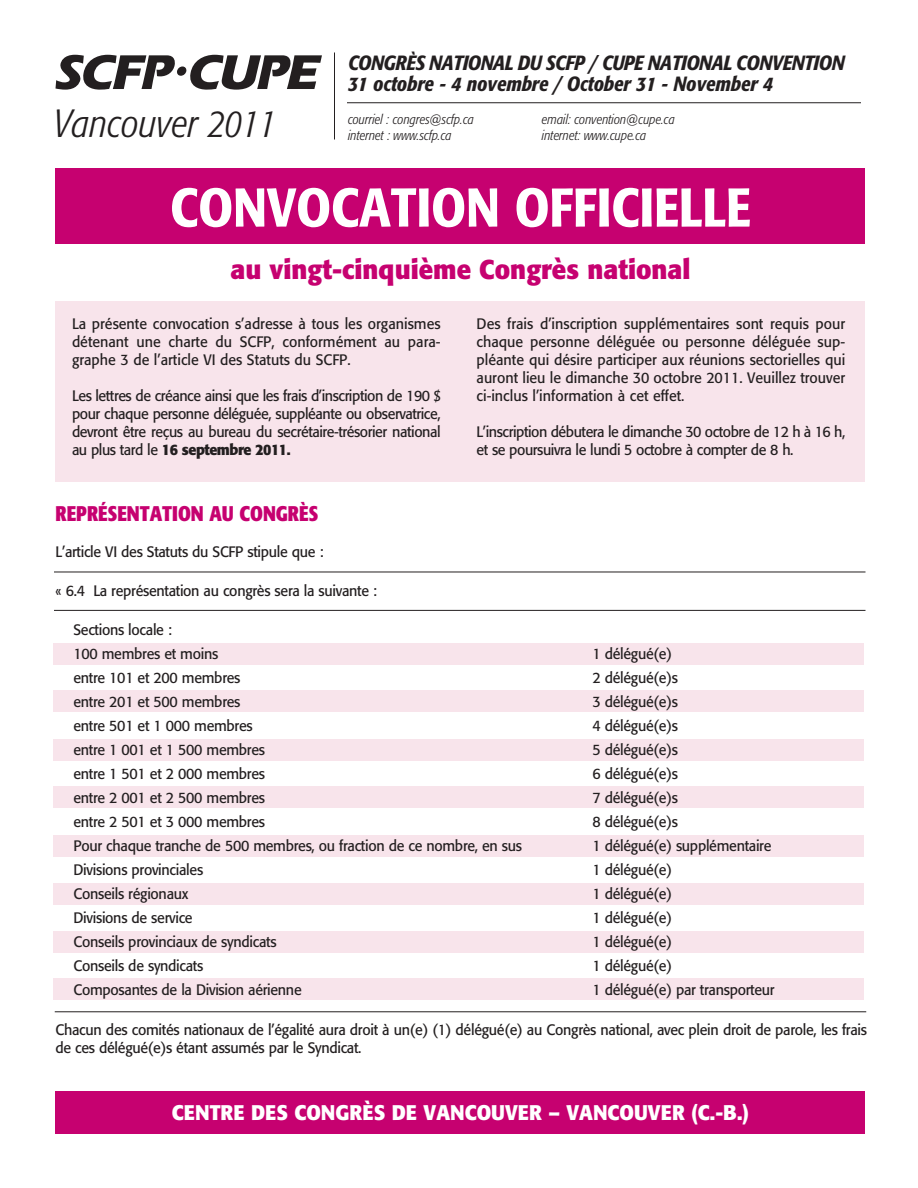
<style>
.page{position:relative;width:918px;height:1188px;background:#fff}
.page>*{position:absolute;margin:0;border:0;box-sizing:border-box;transform-origin:0 0}
.t1{font:500 condensed 54px "Formata";color:#fff}
.t2{font:italic 300 condensed 39px "Formata";color:#231f20}
.t3{font:700 27px "Formata";color:#c60170;scale:.95 1}
.t4{font:700 21px "Formata";color:#fff;scale:.95 1}
.t5{font:700 condensed 21px "Formata";color:#c60170;scale:.95 1}
.t6{font:italic 500 condensed 20.4px/21px "Formata";letter-spacing:-.015em;color:#231f20}
.t7{font:15px/18px "Formata";letter-spacing:-.02em;color:#231f20;text-align:justify;scale:.95 1}
.t8{font:italic 300 condensed 13.5px "Formata";color:#231f20}
.s1{font-weight:700}
</style>
<div class="page">
<div style="left:56px;top:301px;width:810px;height:181px;background:#f8e4eb"></div>
<div style="left:56px;top:169px;width:810px;height:75px;background:#c60170"></div>
<div style="left:56px;top:1092px;width:810px;height:42px;background:#c60170"></div>
<div style="left:54px;top:643px;width:810px;height:22px;background:#f8e4eb"></div>
<div style="left:54px;top:691px;width:810px;height:21px;background:#f8e4eb"></div>
<div style="left:54px;top:740px;width:810px;height:21px;background:#f8e4eb"></div>
<div style="left:54px;top:787px;width:810px;height:21px;background:#f8e4eb"></div>
<div style="left:54px;top:835px;width:810px;height:22px;background:#f8e4eb"></div>
<div style="left:54px;top:883px;width:810px;height:22px;background:#f8e4eb"></div>
<div style="left:54px;top:931px;width:810px;height:22px;background:#f8e4eb"></div>
<div style="left:54px;top:978px;width:810px;height:22px;background:#f8e4eb"></div>
<svg style="left:56px;top:55px;width:266px;height:35px"></svg>
<hr style="left:334px;top:102px;width:527px;height:1px;background:#231f20">
<div style="left:325px;top:51px;width:21px;height:84px;background:#fff"></div>
<hr style="left:334px;top:52px;width:1px;height:88px;background:#231f20">
<hr style="left:54px;top:610px;width:812px;height:1px;background:#231f20">
<hr style="left:55px;top:1012px;width:811px;height:1px;background:#231f20">
<hr style="left:54px;top:572px;width:812px;height:1px;background:#231f20">
<h2 class="t2" style="left:54px;top:101px;width:224px">Vancouver 2011</h2>
<h3 class="t6" style="left:348px;top:52px;width:498px">CONGRÈS NATIONAL DU SCFP / CUPE NATIONAL CONVENTION<br>31 octobre - 4 novembre / October 31 - November 4</h3>
<p class="t8" style="left:348px;top:111px;width:127px">courriel : congres@scfp.ca</p>
<p class="t8" style="left:542px;top:111px;width:134px">email: convention@cupe.ca</p>
<p class="t8" style="left:348px;top:127px;width:105px">internet : www.scfp.ca</p>
<p class="t8" style="left:542px;top:127px;width:106px">internet: www.cupe.ca</p>
<h1 class="t1" style="left:170px;top:175px;width:582px">CONVOCATION OFFICIELLE</h1>
<h3 class="t3" style="left:230px;top:253px;width:486px">au vingt-cinquième Congrès national</h3>
<p class="t7" style="left:72px;top:315px;width:390px">La présente convocation s’adresse à tous les organismes détenant une charte du SCFP, conformément au para&shy;graphe 3 de l’article VI des Statuts du SCFP.</p>
<p class="t7" style="left:72px;top:387px;width:390px">Les lettres de créance ainsi que les frais d’inscription de 190 $ pour chaque personne déléguée, suppléante ou observatrice, devront être reçus au bureau du secrétaire-trésorier national au plus tard le <span class="s1">16 septembre 2011.</span></p>
<h3 class="t5" style="left:56px;top:501px;width:278px">REPRÉSENTATION AU CONGRÈS</h3>
<p class="t7" style="left:56px;top:543px;width:284px">L’article VI des Statuts du SCFP stipule que :</p>
<p class="t7" style="left:56px;top:582px;width:340px">« 6.4 La représentation au congrès sera la suivante :</p>
<p class="t7" style="left:73px;top:618px;width:154px;line-height:24px">Sections locale :<br>100 membres et moins</p>
<p class="t7" style="left:477px;top:315px;width:390px">Des frais d’inscription supplémentaires sont requis pour chaque personne déléguée ou personne déléguée sup&shy;pléante qui désire participer aux réunions sectorielles qui auront lieu le dimanche 30 octobre 2011. Veuillez trouver ci-inclus l’information à cet effet.</p>
<p class="t7" style="left:477px;top:423px;width:390px">L’inscription débutera le dimanche 30 octobre de 12 h à 16 h, et se poursuivra le lundi 5 octobre à compter de 8 h.</p>
<p class="t7" style="left:592px;top:645px;width:85px">1 délégué(e)</p>
<p class="t7" style="left:73px;top:669px;width:177px">entre 101 et 200 membres</p>
<p class="t7" style="left:592px;top:669px;width:91px">2 délégué(e)s</p>
<p class="t7" style="left:73px;top:693px;width:177px">entre 201 et 500 membres</p>
<p class="t7" style="left:592px;top:693px;width:91px">3 délégué(e)s</p>
<p class="t7" style="left:73px;top:717px;width:190px">entre 501 et 1 000 membres</p>
<p class="t7" style="left:592px;top:717px;width:91px">4 délégué(e)s</p>
<p class="t7" style="left:73px;top:741px;width:203px">entre 1 001 et 1 500 membres</p>
<p class="t7" style="left:592px;top:741px;width:91px">5 délégué(e)s</p>
<p class="t7" style="left:73px;top:765px;width:203px">entre 1 501 et 2 000 membres</p>
<p class="t7" style="left:592px;top:765px;width:91px">6 délégué(e)s</p>
<p class="t7" style="left:73px;top:789px;width:203px">entre 2 001 et 2 500 membres</p>
<p class="t7" style="left:592px;top:789px;width:91px">7 délégué(e)s</p>
<p class="t7" style="left:73px;top:813px;width:203px">entre 2 501 et 3 000 membres</p>
<p class="t7" style="left:592px;top:813px;width:91px">8 délégué(e)s</p>
<p class="t7" style="left:73px;top:837px;width:474px">Pour chaque tranche de 500 membres, ou fraction de ce nombre, en sus</p>
<p class="t7" style="left:592px;top:837px;width:190px">1 délégué(e) supplémentaire</p>
<p class="t7" style="left:73px;top:861px;width:138px">Divisions provinciales</p>
<p class="t7" style="left:592px;top:861px;width:85px">1 délégué(e)</p>
<p class="t7" style="left:73px;top:885px;width:122px">Conseils régionaux</p>
<p class="t7" style="left:592px;top:885px;width:85px">1 délégué(e)</p>
<p class="t7" style="left:73px;top:909px;width:127px">Divisions de service</p>
<p class="t7" style="left:592px;top:909px;width:85px">1 délégué(e)</p>
<p class="t7" style="left:73px;top:933px;width:215px">Conseils provinciaux de syndicats</p>
<p class="t7" style="left:592px;top:933px;width:85px">1 délégué(e)</p>
<p class="t7" style="left:73px;top:957px;width:138px">Conseils de syndicats</p>
<p class="t7" style="left:592px;top:957px;width:85px">1 délégué(e)</p>
<p class="t7" style="left:73px;top:981px;width:242px">Composantes de la Division aérienne</p>
<p class="t7" style="left:592px;top:981px;width:193px">1 délégué(e) par transporteur</p>
<p class="t7" style="left:56px;top:1020px;width:856px">Chacun des comités nationaux de l’égalité aura droit à un(e) (1) délégué(e) au Congrès national, avec plein droit de parole, les frais de ces délégué(e)s étant assumés par le Syndicat.</p>
<h3 class="t4" style="left:172px;top:1100px;width:609px">CENTRE DES CONGRÈS DE VANCOUVER – VANCOUVER (C.-B.)</h3>
</div>
